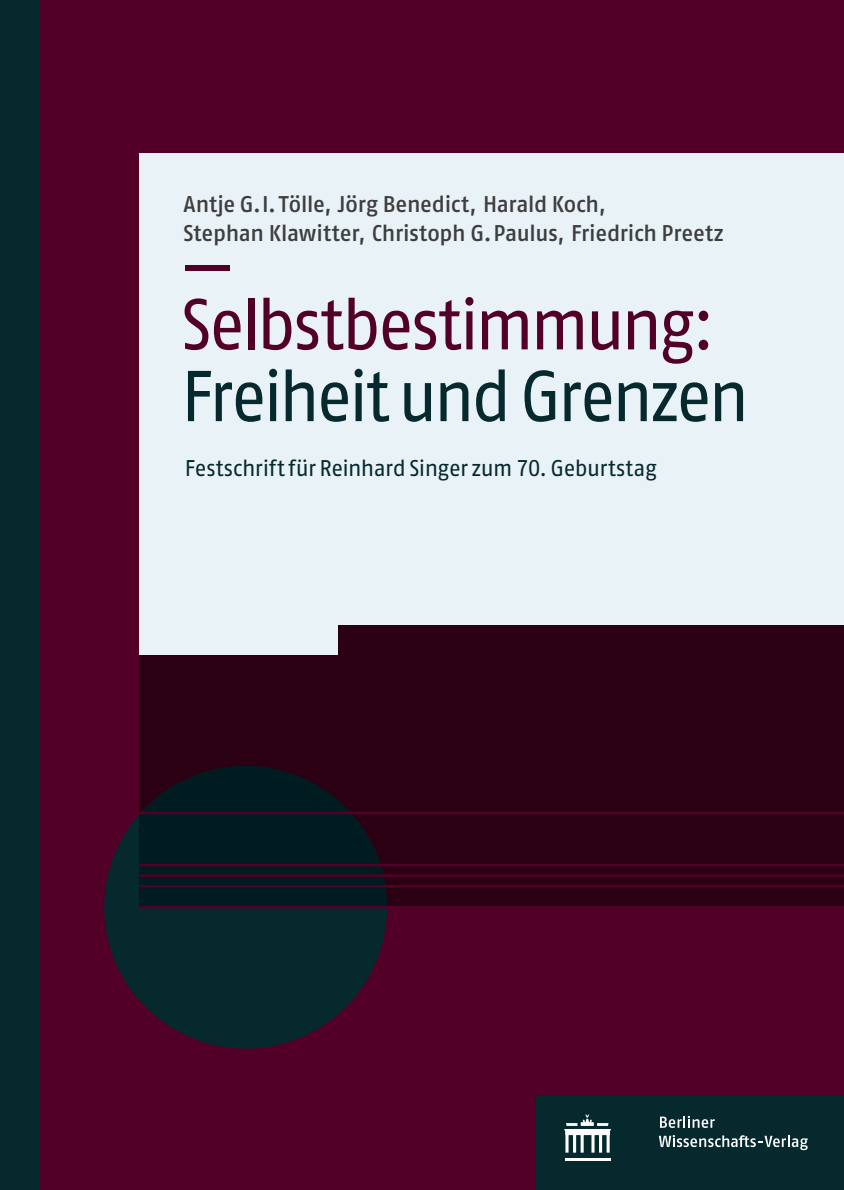
<style>
.page{position:relative;width:844px;height:1190px;background:#fff}
.page>*{position:absolute;margin:0;border:0;box-sizing:border-box;transform-origin:0 0}
.t1{font:71.75px "Fago Pro";letter-spacing:-.055em;color:#06292e;scale:.95 1}
.t2{font:71.75px "Fago Pro";letter-spacing:-.05em;color:#530028;scale:.95 1}
.t3{font:500 22.75px/29.6px "Fago Pro";letter-spacing:-.01em;color:#3e3e3f}
.t4{font:22.75px "Fago Pro";letter-spacing:-.025em;color:#06292e}
</style>
<div class="page">
<div style="left:0;top:0;width:843px;height:1190px;background:#530028"></div>
<div style="left:104px;top:766px;width:283px;height:283px;background:#06292e;border-radius:50%"></div>
<div style="left:139px;top:625px;width:704px;height:281px;background:#2a0012"></div>
<svg style="left:139px;top:766px;width:248px;height:140px"></svg>
<div style="left:640px;top:1096px;width:203px;height:94px;background:#06292e"></div>
<div style="left:536px;top:1096px;width:102px;height:94px;background:#06292e"></div>
<div style="left:139px;top:612px;width:198px;height:43px;background:#e8f2f7"></div>
<hr style="left:564px;top:1158px;width:46px;height:2px;background:#fff">
<svg style="left:564px;top:1115px;width:47px;height:38px"></svg>
<svg style="left:660px;top:1116px;width:54px;height:12px"></svg>
<svg style="left:658px;top:1135px;width:149px;height:15px"></svg>
<div style="left:139px;top:153px;width:704px;height:472px;background:#e8f2f7"></div>
<div style="left:0;top:0;width:40px;height:1190px;background:#06292e"></div>
<div style="left:185px;top:265px;width:44px;height:5px;background:#530028"></div>
<hr style="left:139px;top:812px;width:704px;height:2px;background:#530028">
<hr style="left:139px;top:906px;width:704px;height:3px;background:#530028">
<hr style="left:139px;top:864px;width:704px;height:2px;background:#530028">
<hr style="left:139px;top:885px;width:704px;height:2px;background:#530028">
<hr style="left:139px;top:874px;width:704px;height:3px;background:#530028">
<p class="t3" style="left:184px;top:191px;width:541px">Antje G. I. Tölle, Jörg Benedict, Harald Koch,<br>Stephan Klawitter, Christoph G. Paulus, Friedrich Preetz</p>
<h1 class="t2" style="left:181px;top:298px;width:563px">Selbstbestimmung:</h1>
<h1 class="t1" style="left:181px;top:370px;width:599px">Freiheit und Grenzen</h1>
<p class="t4" style="left:185px;top:459px;width:473px">Festschrift für Reinhard Singer zum 70. Geburtstag</p>
</div>
